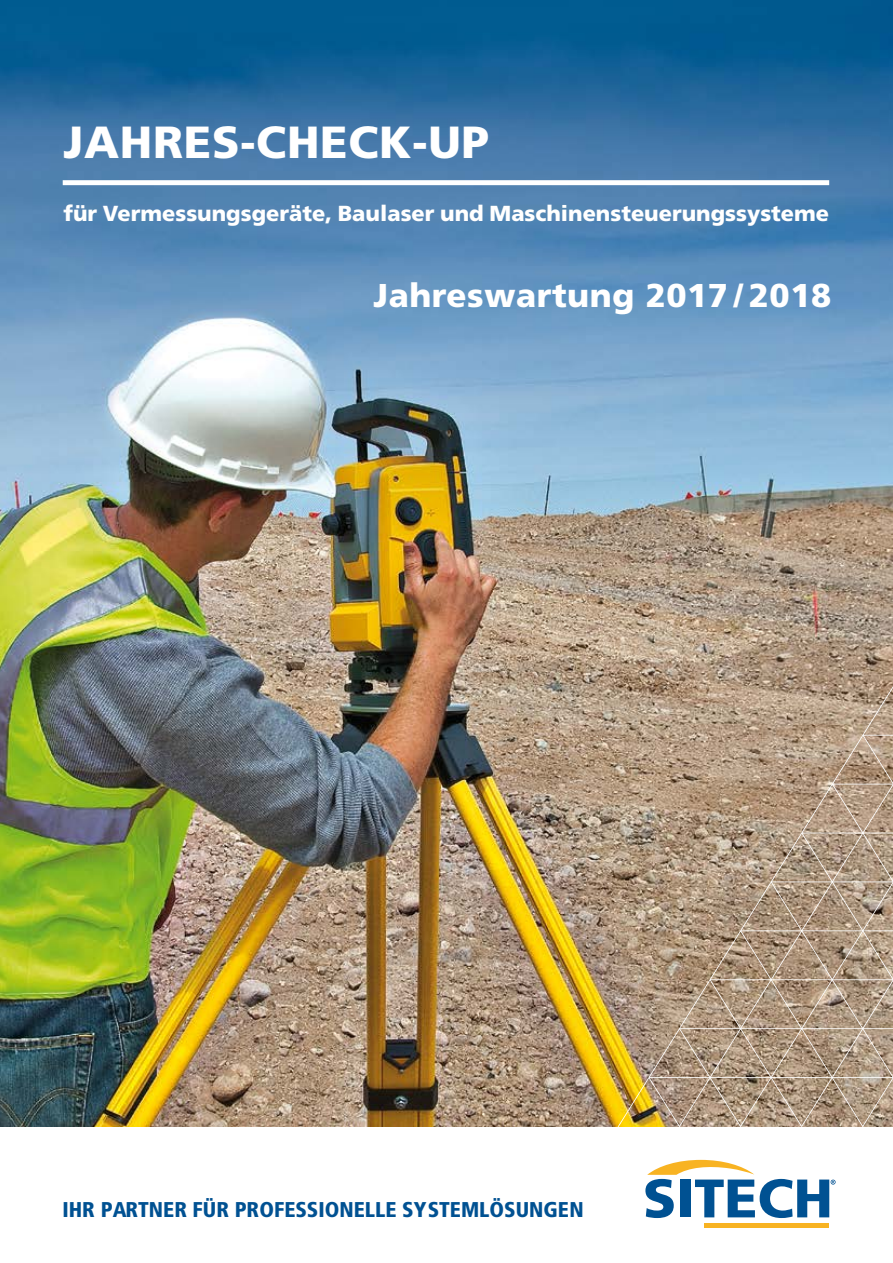
<style>
.page{position:relative;width:893px;height:1263px;background:#fff}
.page>*{position:absolute;margin:0;border:0;box-sizing:border-box;transform-origin:0 0}
.t1{font:900 45px "Frutiger";letter-spacing:.015em;color:#fff}
.t2{font:900 33px "Frutiger";letter-spacing:.015em;color:#fff}
.t3{font:900 21.75px "Frutiger";color:#fff}
.t4{font:900 condensed 21.45px "Frutiger";color:#005192}
</style>
<div class="page">
<img style="left:0;top:0;width:893px;height:1127px">
<svg style="left:618px;top:686px;width:275px;height:441px;background:#af997f"></svg>
<div style="left:63px;top:180px;width:766px;height:5px;background:#fff"></div>
<hr style="left:704px;top:1223px;width:125px;height:4px;background:#f8b322">
<svg style="left:645px;top:1160px;width:191px;height:58px"></svg>
<h1 class="t1" style="left:63px;top:116px;width:427px">JAHRES-CHECK-UP</h1>
<p class="t3" style="left:63px;top:201px;width:767px">für Vermessungsgeräte, Baulaser und Maschinensteuerungssysteme</p>
<h2 class="t2" style="left:373px;top:276px;width:459px">Jahreswartung 2017 / 2018</h2>
<p class="t4" style="left:62px;top:1197px;width:523px">IHR PARTNER FÜR PROFESSIONELLE SYSTEMLÖSUNGEN</p>
</div>
